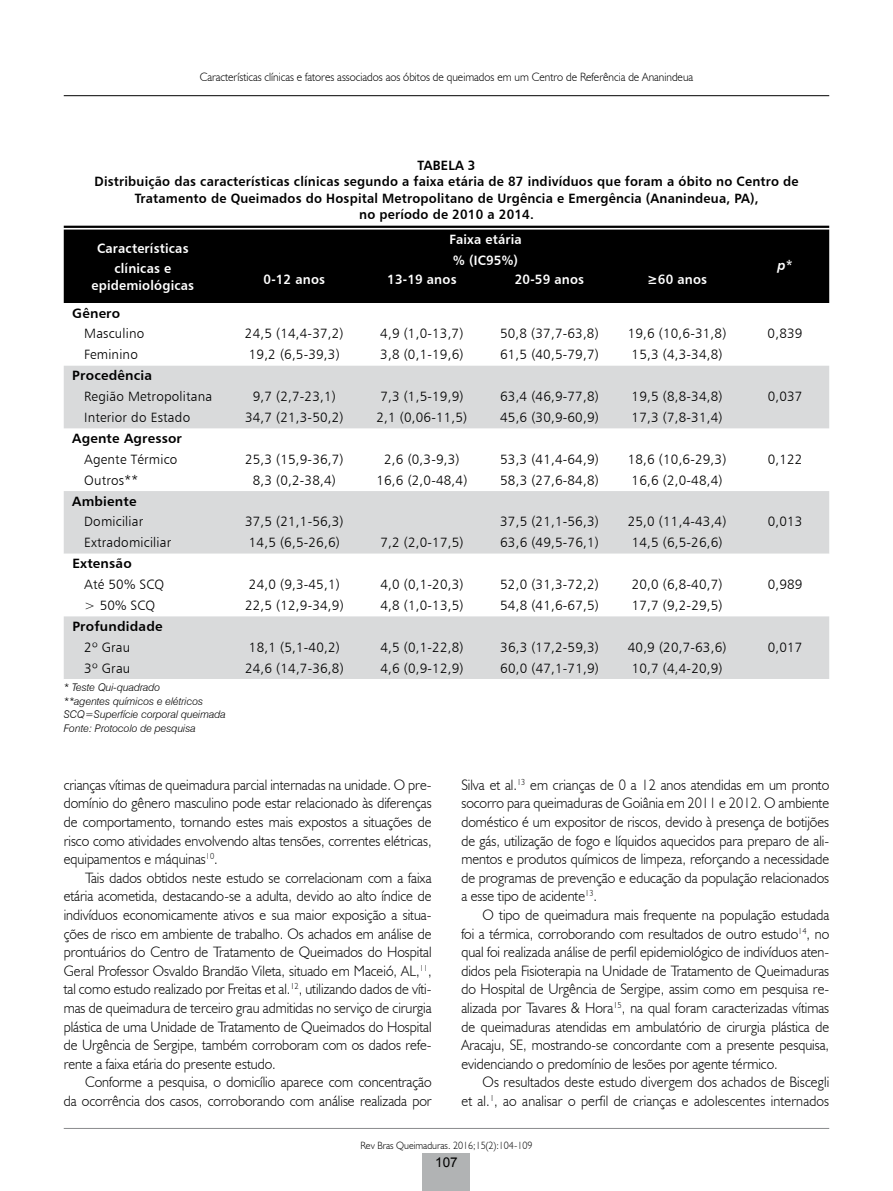
<style>
.page{position:relative;width:893px;height:1191px;background:#fff}
.page>*{position:absolute;margin:0;border:0;box-sizing:border-box;transform-origin:0 0}
.t1{font:300 15px/18.6px "Humanist 521 BT";color:#000;text-align:justify;scale:.95 1}
.t2{font:13.5px "Humanist 777 BT Light B";letter-spacing:.015em;color:#000}
.t3{font:13.5px/16.5px "Humanist 777 BT Bold B";letter-spacing:.015em;color:#000;text-align:center;scale:.95 1}
.t4{font:13.5px/20.7px "Humanist 777 BT Bold B";letter-spacing:.015em;color:#fff;text-align:center;scale:.95 1}
.t5{font:13.5px "Humanist 777 BT Bold B";letter-spacing:.015em;color:#000}
.t6{font:13.5px "Arial";color:#000}
.t7{font:13.5px "Humanist 777 BT Bold Italic B";color:#fff;scale:.95 1}
.t8{font:300 12px "Humanist 521 BT";color:#000;scale:.95 1}
.t9{font:italic 300 10.5px/13.5px "Swiss 721 BT";color:#000}
.t10{font:300 10.5px "Humanist 521 BT";color:#000;scale:.95 1}
.s1{font-family:"Humanist 777 BT Bold B"}
</style>
<div class="page">
<hr style="left:64px;top:95px;width:765px;height:1px;background:#000">
<hr style="left:64px;top:1128px;width:765px;height:1px;background:#898a8c">
<div style="left:423px;top:1153px;width:47px;height:38px;background:#b1b3b4"></div>
<hr style="left:64px;top:226px;width:765px;height:2px;background:#000">
<div style="left:64px;top:229px;width:765px;height:74px;background:#000"></div>
<div style="left:64px;top:365px;width:765px;height:64px;background:#f1f2f2"></div>
<div style="left:64px;top:366px;width:765px;height:62px;background:#d9dadb"></div>
<div style="left:64px;top:491px;width:765px;height:63px;background:#d9dadb"></div>
<div style="left:64px;top:616px;width:765px;height:63px;background:#d9dadb"></div>
<p class="t8" style="left:200px;top:70px;width:521px">Características clínicas e fatores associados aos óbitos de queimados em um Centro de Referência de Ananindeua</p>
<p class="t3" style="left:95px;top:156px;width:743px">TABELA 3<br>Distribuição das características clínicas segundo a faixa etária de 87 indivíduos que foram a óbito no Centro de Tratamento de Queimados do Hospital Metropolitano de Urgência e Emergência (Ananindeua, PA),<br>no período de 2010 a 2014.</p>
<p class="t4" style="left:97px;top:237px;width:98px">Características clínicas e</p>
<p class="t4" style="left:91px;top:274px;width:110px">epidemiológicas</p>
<p class="t4" style="left:450px;top:229px;width:77px;text-align:left">Faixa etária % (IC95%)</p>
<p class="t7" style="left:778px;top:256px;width:17px">p<span class="s1">*</span></p>
<p class="t4" style="left:264px;top:268px;width:66px">0-12 anos</p>
<p class="t4" style="left:387px;top:268px;width:74px">13-19 anos</p>
<p class="t4" style="left:515px;top:268px;width:74px">20-59 anos</p>
<p class="t4" style="left:647px;top:268px;width:65px">≥60 anos</p>
<p class="t5" style="left:72px;top:304px;width:49px">Gênero</p>
<p class="t2" style="left:84px;top:325px;width:62px">Masculino</p>
<p class="t2" style="left:245px;top:325px;width:100px">24,5 (14,4-37,2)</p>
<p class="t2" style="left:380px;top:325px;width:85px">4,9 (1,0-13,7)</p>
<p class="t2" style="left:500px;top:325px;width:100px">50,8 (37,7-63,8)</p>
<p class="t2" style="left:628px;top:325px;width:100px">19,6 (10,6-31,8)</p>
<p class="t2" style="left:768px;top:325px;width:36px">0,839</p>
<p class="t2" style="left:84px;top:346px;width:55px">Feminino</p>
<p class="t2" style="left:249px;top:346px;width:92px">19,2 (6,5-39,3)</p>
<p class="t2" style="left:380px;top:346px;width:85px">3,8 (0,1-19,6)</p>
<p class="t2" style="left:500px;top:346px;width:100px">61,5 (40,5-79,7)</p>
<p class="t2" style="left:632px;top:346px;width:92px">15,3 (4,3-34,8)</p>
<p class="t5" style="left:72px;top:367px;width:81px">Procedência</p>
<p class="t2" style="left:84px;top:388px;width:130px">Região Metropolitana</p>
<p class="t2" style="left:253px;top:388px;width:85px">9,7 (2,7-23,1)</p>
<p class="t2" style="left:380px;top:388px;width:85px">7,3 (1,5-19,9)</p>
<p class="t2" style="left:500px;top:388px;width:100px">63,4 (46,9-77,8)</p>
<p class="t2" style="left:632px;top:388px;width:92px">19,5 (8,8-34,8)</p>
<p class="t2" style="left:768px;top:388px;width:36px">0,037</p>
<p class="t2" style="left:84px;top:409px;width:108px">Interior do Estado</p>
<p class="t2" style="left:245px;top:409px;width:100px">34,7 (21,3-50,2)</p>
<p class="t2" style="left:376px;top:409px;width:92px">2,1 (0,06-11,5)</p>
<p class="t2" style="left:500px;top:409px;width:100px">45,6 (30,9-60,9)</p>
<p class="t2" style="left:632px;top:409px;width:92px">17,3 (7,8-31,4)</p>
<p class="t5" style="left:72px;top:430px;width:111px">Agente Agressor</p>
<p class="t2" style="left:84px;top:451px;width:95px">Agente Térmico</p>
<p class="t2" style="left:245px;top:451px;width:100px">25,3 (15,9-36,7)</p>
<p class="t2" style="left:384px;top:451px;width:77px">2,6 (0,3-9,3)</p>
<p class="t2" style="left:500px;top:451px;width:100px">53,3 (41,4-64,9)</p>
<p class="t2" style="left:628px;top:451px;width:100px">18,6 (10,6-29,3)</p>
<p class="t2" style="left:768px;top:451px;width:36px">0,122</p>
<p class="t2" style="left:84px;top:472px;width:55px">Outros**</p>
<p class="t2" style="left:253px;top:472px;width:85px">8,3 (0,2-38,4)</p>
<p class="t2" style="left:376px;top:472px;width:92px">16,6 (2,0-48,4)</p>
<p class="t2" style="left:500px;top:472px;width:100px">58,3 (27,6-84,8)</p>
<p class="t2" style="left:632px;top:472px;width:92px">16,6 (2,0-48,4)</p>
<p class="t5" style="left:72px;top:492px;width:66px">Ambiente</p>
<p class="t2" style="left:84px;top:513px;width:60px">Domiciliar</p>
<p class="t2" style="left:245px;top:513px;width:100px">37,5 (21,1-56,3)</p>
<p class="t2" style="left:500px;top:513px;width:100px">37,5 (21,1-56,3)</p>
<p class="t2" style="left:628px;top:513px;width:100px">25,0 (11,4-43,4)</p>
<p class="t2" style="left:768px;top:513px;width:36px">0,013</p>
<p class="t2" style="left:84px;top:534px;width:88px">Extradomiciliar</p>
<p class="t2" style="left:249px;top:534px;width:92px">14,5 (6,5-26,6)</p>
<p class="t2" style="left:380px;top:534px;width:85px">7,2 (2,0-17,5)</p>
<p class="t2" style="left:500px;top:534px;width:100px">63,6 (49,5-76,1)</p>
<p class="t2" style="left:632px;top:534px;width:92px">14,5 (6,5-26,6)</p>
<p class="t5" style="left:72px;top:555px;width:61px">Extensão</p>
<p class="t2" style="left:84px;top:576px;width:81px">Até 50% SCQ</p>
<p class="t2" style="left:249px;top:576px;width:92px">24,0 (9,3-45,1)</p>
<p class="t2" style="left:380px;top:576px;width:85px">4,0 (0,1-20,3)</p>
<p class="t2" style="left:500px;top:576px;width:100px">52,0 (31,3-72,2)</p>
<p class="t2" style="left:632px;top:576px;width:92px">20,0 (6,8-40,7)</p>
<p class="t2" style="left:768px;top:576px;width:36px">0,989</p>
<p class="t2" style="left:84px;top:597px;width:73px">&gt; 50% SCQ</p>
<p class="t2" style="left:245px;top:597px;width:100px">22,5 (12,9-34,9)</p>
<p class="t2" style="left:380px;top:597px;width:85px">4,8 (1,0-13,5)</p>
<p class="t2" style="left:500px;top:597px;width:100px">54,8 (41,6-67,5)</p>
<p class="t2" style="left:632px;top:597px;width:92px">17,7 (9,2-29,5)</p>
<p class="t5" style="left:72px;top:617px;width:92px">Profundidade</p>
<p class="t2" style="left:84px;top:639px;width:48px">2º Grau</p>
<p class="t2" style="left:249px;top:639px;width:92px">18,1 (5,1-40,2)</p>
<p class="t2" style="left:380px;top:639px;width:85px">4,5 (0,1-22,8)</p>
<p class="t2" style="left:500px;top:639px;width:100px">36,3 (17,2-59,3)</p>
<p class="t2" style="left:628px;top:639px;width:100px">40,9 (20,7-63,6)</p>
<p class="t2" style="left:768px;top:639px;width:36px">0,017</p>
<p class="t2" style="left:84px;top:659px;width:48px">3º Grau</p>
<p class="t2" style="left:245px;top:659px;width:100px">24,6 (14,7-36,8)</p>
<p class="t2" style="left:380px;top:659px;width:85px">4,6 (0,9-12,9)</p>
<p class="t2" style="left:500px;top:659px;width:100px">60,0 (47,1-71,9)</p>
<p class="t2" style="left:632px;top:659px;width:92px">10,7 (4,4-20,9)</p>
<p class="t9" style="left:64px;top:681px;width:164px">* Teste Qui-quadrado<br>**agentes químicos e elétricos<br>SCQ=Superfície corporal queimada<br>Fonte: Protocolo de pesquisa</p>
<p class="t1" style="left:64px;top:775px;width:389px">crianças vítimas de queimadura parcial internadas na unidade. O pre&shy;domínio do gênero masculino pode estar relacionado às diferenças de comportamento, tornando estes mais expostos a situações de risco como atividades envolvendo altas tensões, correntes elétricas, equipamentos e máquinas<sup>10</sup>.</p>
<p class="t1" style="left:64px;top:868px;width:389px;text-indent:21px">Tais dados obtidos neste estudo se correlacionam com a faixa etária acometida, destacando-se a adulta, devido ao alto índice de indivíduos economicamente ativos e sua maior exposição a situa&shy;ções de risco em ambiente de trabalho. Os achados em análise de prontuários do Centro de Tratamento de Queimados do Hospital Geral Professor Osvaldo Brandão Vileta, situado em Maceió, AL,<sup>11</sup>, tal como estudo realizado por Freitas et al.<sup>12</sup>, utilizando dados de víti&shy;mas de queimadura de terceiro grau admitidas no serviço de cirurgia plástica de uma Unidade de Tratamento de Queimados do Hospital de Urgência de Sergipe, também corroboram com os dados refe&shy;rente a faixa etária do presente estudo.</p>
<p class="t1" style="left:64px;top:1072px;width:389px;text-align:right">Conforme a pesquisa, o domicílio aparece com concentração<br>da ocorrência dos casos, corroborando com análise realizada por</p>
<p class="t1" style="left:461px;top:775px;width:389px">Silva et al.<sup>13</sup> em crianças de 0 a 12 anos atendidas em um pronto socorro para queimaduras de Goiânia em 2011 e 2012. O ambiente doméstico é um expositor de riscos, devido à presença de botijões de gás, utilização de fogo e líquidos aquecidos para preparo de ali&shy;mentos e produtos químicos de limpeza, reforçando a necessidade de programas de prevenção e educação da população relacionados a esse tipo de acidente<sup>13</sup>.</p>
<p class="t1" style="left:461px;top:905px;width:389px;text-indent:21px">O tipo de queimadura mais frequente na população estudada foi a térmica, corroborando com resultados de outro estudo<sup>14</sup>, no qual foi realizada análise de perfil epidemiológico de indivíduos aten&shy;didos pela Fisioterapia na Unidade de Tratamento de Queimaduras do Hospital de Urgência de Sergipe, assim como em pesquisa re&shy;alizada por Tavares &amp; Hora<sup>15</sup>, na qual foram caracterizadas vítimas de queimaduras atendidas em ambulatório de cirurgia plástica de Aracaju, SE, mostrando-se concordante com a presente pesquisa, evidenciando o predomínio de lesões por agente térmico.</p>
<p class="t1" style="left:461px;top:1072px;width:389px;text-align:right">Os resultados deste estudo divergem dos achados de Biscegli<br>et al.<sup>1</sup>, ao analisar o perfil de crianças e adolescentes internados</p>
<p class="t10" style="left:361px;top:1138px;width:182px">Rev Bras Queimaduras. 2016;15(2):104-109</p>
<p class="t6" style="left:435px;top:1153px;width:24px">107</p>
</div>
